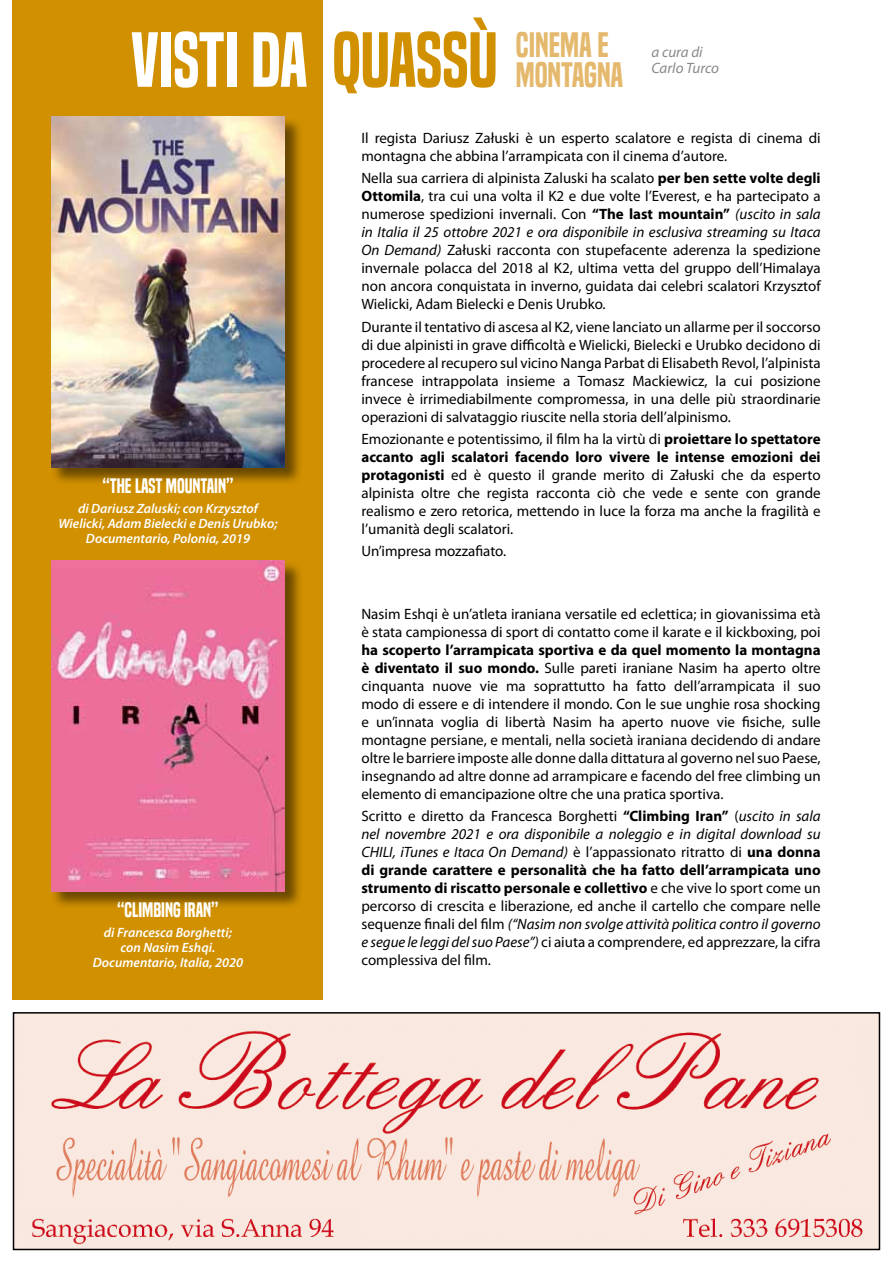
<style>
.page{position:relative;width:893px;height:1263px;background:#fff}
.page>*{position:absolute;margin:0;border:0;box-sizing:border-box;transform-origin:0 0}
.t1{font:72px "Built Titling Sb";color:#fff}
.t2{font:33px/30px "Built Titling Sb";color:#e5b96d}
.t3{font:19.5px "Built Titling Sb";color:#fff}
.t4{font:15px/18px "Myriad Pro";color:#000;text-align:justify}
.t5{font:italic 15px/16.5px "Myriad Pro";color:#87888a}
.t6{font:italic 600 13.5px/15px "Myriad Pro";color:#fff;text-align:center}
.s1{color:#d19000}
.s2{font-weight:700}
.s3{font-style:italic}
</style>
<div class="page">
<div style="left:13px;top:0;width:310px;height:999px;background:#d19000"></div>
<div style="left:51px;top:117px;width:252px;height:369px;background:#000;opacity:.5"></div>
<img style="left:51px;top:117px;width:234px;height:351px">
<div style="left:51px;top:560px;width:252px;height:349px;background:#000;opacity:.5"></div>
<img style="left:51px;top:560px;width:234px;height:331px">
<img style="left:16px;top:1015px;width:861px;height:232px">
<div style="left:13px;top:1012px;width:867px;height:238px;border:2px solid #000"></div>
<h1 class="t1" style="left:131px;top:17px;width:368px">VISTI DA <span class="s1">QUASSÙ</span></h1>
<p class="t4" style="left:361px;top:129px;width:461px">Il regista Dariusz Załuski è un esperto scalatore e regista di cinema di montagna che abbina l’arrampicata con il cinema d’autore.</p>
<p class="t4" style="left:361px;top:169px;width:461px">Nella sua carriera di alpinista Zaluski ha scalato <span class="s2">per ben sette volte degli Ottomila</span>, tra cui una volta il K2 e due volte l’Everest, e ha partecipato a numerose spedizioni invernali. Con <span class="s2">“The last mountain”</span> <span class="s3">(uscito in sala in Italia il 25 ottobre 2021 e ora disponibile in esclusiva streaming su Itaca On Demand)</span> Załuski racconta con stupefacente aderenza la spedizione invernale polacca del 2018 al K2, ultima vetta del gruppo dell’Himalaya non ancora conquistata in inverno, guidata dai celebri scalatori Krzysztof Wielicki, Adam Bielecki e Denis Urubko.</p>
<p class="t4" style="left:361px;top:317px;width:461px">Durante il tentativo di ascesa al K2, viene lanciato un allarme per il soccorso di due alpinisti in grave difficoltà e Wielicki, Bielecki e Urubko decidono di procedere al recupero sul vicino Nanga Parbat di Elisabeth Revol, l’alpinista francese intrappolata insieme a Tomasz Mackiewicz, la cui posizione invece è irrimediabilmente compromessa, in una delle più straordinarie operazioni di salvataggio riuscite nella storia dell’alpinismo.</p>
<p class="t4" style="left:361px;top:430px;width:461px">Emozionante e potentissimo, il film ha la virtù di <span class="s2">proiettare lo spettatore accanto agli scalatori facendo loro vivere le intense emozioni dei protagonisti</span> ed è questo il grande merito di Załuski che da esperto alpinista oltre che regista racconta ciò che vede e sente con grande realismo e zero retorica, mettendo in luce la forza ma anche la fragilità e l’umanità degli scalatori.</p>
<p class="t4" style="left:361px;top:542px;width:146px">Un’impresa mozzafiato.</p>
<h2 class="t2" style="left:516px;top:30px;width:109px">CINEMA E<br>MONTAGNA</h2>
<p class="t5" style="left:651px;top:43px;width:69px">a cura di<br>Carlo Turco</p>
<h3 class="t3" style="left:102px;top:474px;width:133px">“THE LAST MOUNTAIN”</h3>
<p class="t6" style="left:58px;top:500px;width:221px">di Dariusz Zaluski; con Krzysztof<br>Wielicki, Adam Bielecki e Denis Urubko;<br>Documentario, Polonia, 2019</p>
<h3 class="t3" style="left:117px;top:899px;width:103px">“CLIMBING IRAN”</h3>
<p class="t6" style="left:93px;top:924px;width:152px">di Francesca Borghetti; con Nasim Eshqi.<br>Documentario, Italia, 2020</p>
<p class="t4" style="left:361px;top:604px;width:461px">Nasim Eshqi è un’atleta iraniana versatile ed eclettica; in giovanissima età è stata campionessa di sport di contatto come il karate e il kickboxing, poi</p>
<p class="t4" style="left:361px;top:640px;width:461px"><span class="s2">ha scoperto l’arrampicata sportiva e da quel momento la montagna è diventato il suo mondo.</span> Sulle pareti iraniane Nasim ha aperto oltre cinquanta nuove vie ma soprattutto ha fatto dell’arrampicata il suo modo di essere e di intendere il mondo. Con le sue unghie rosa shocking e un’innata voglia di libertà Nasim ha aperto nuove vie fisiche, sulle montagne persiane, e mentali, nella società iraniana decidendo di andare oltre le barriere imposte alle donne dalla dittatura al governo nel suo Paese, insegnando ad altre donne ad arrampicare e facendo del free climbing un elemento di emancipazione oltre che una pratica sportiva.</p>
<p class="t4" style="left:361px;top:807px;width:461px">Scritto e diretto da Francesca Borghetti <span class="s2">“Climbing Iran”</span> (<span class="s3">uscito in sala nel novembre 2021 e ora disponibile a noleggio e in digital download su CHILI, iTunes e Itaca On Demand)</span> è l’appassionato ritratto di <span class="s2">una donna di grande carattere e personalità che ha fatto dell’arrampicata uno strumento di riscatto personale e collettivo</span> e che vive lo sport come un percorso di crescita e liberazione, ed anche il cartello che compare nelle sequenze finali del film <span class="s3">(“Nasim non svolge attività politica contro il governo e segue le leggi del suo Paese”)</span> ci aiuta a comprendere, ed apprezzare, la cifra complessiva del film.</p>
</div>
